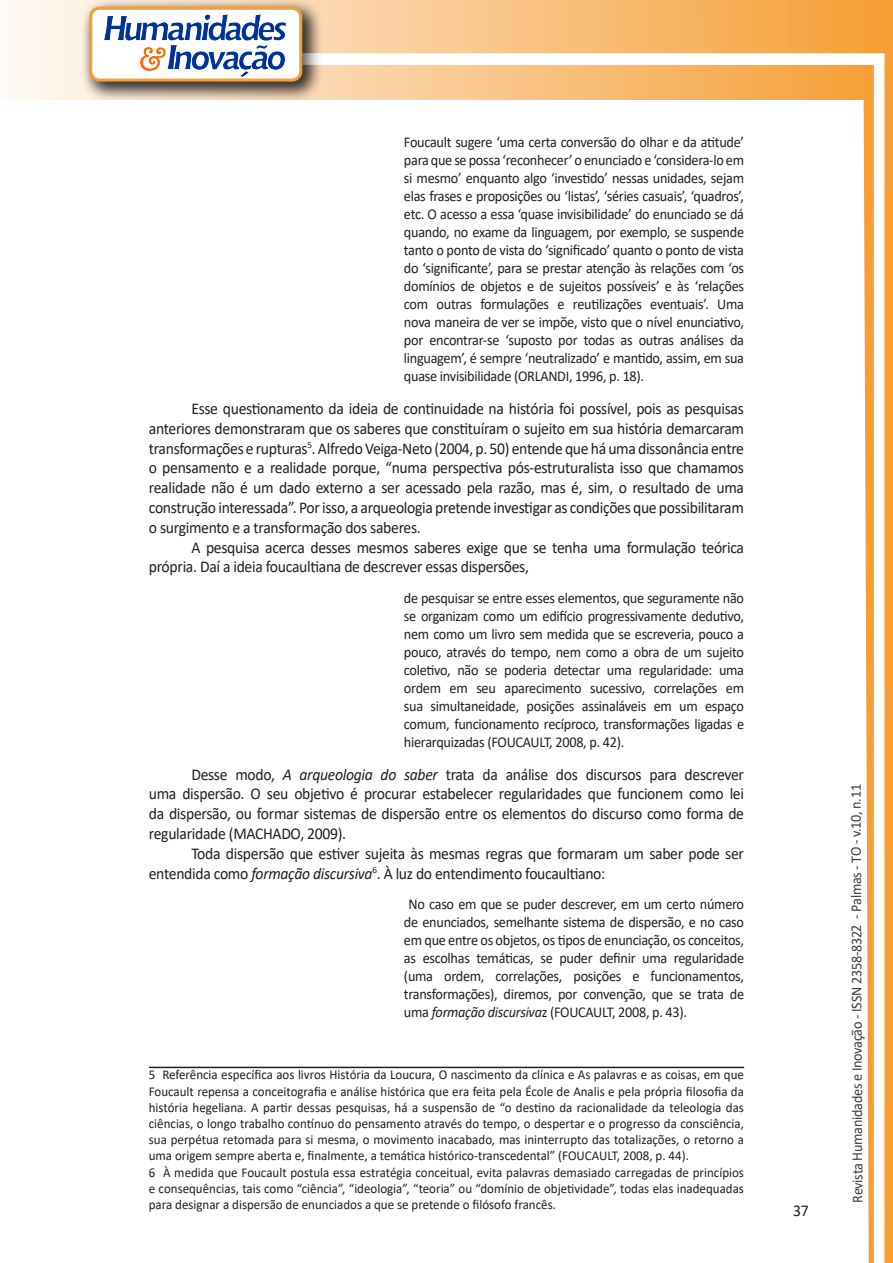
<style>
.page{position:relative;width:893px;height:1263px;background:#fff}
.page>*{position:absolute;margin:0;border:0;box-sizing:border-box;transform-origin:0 0}
.texto{font:16.5px/19.8px "Calibri";letter-spacing:-.02em;color:#231f20;text-align:justify;scale:.95 1}
.citacao{font:15px/18px "Calibri";letter-spacing:-.02em;color:#231f20;text-align:justify;scale:.95 1}
.t1{font:15px "Calibri";letter-spacing:-.025em;color:#3e3e3f;scale:.95 1}
.Rodapé{font:13.5px/16.2px "Calibri";color:#231f20;text-align:justify;scale:.96 1}
.s1{font-style:italic}
</style>
<div class="page">
<svg style="left:5px;top:0;width:858px;height:100px"></svg>
<div style="left:302px;top:53px;width:582px;height:12px;background:#fff;border:2px solid #fff"></div>
<svg style="left:863px;top:0;width:30px;height:1263px"></svg>
<div style="left:81px;top:0;width:241px;height:102px;background:#231f20;opacity:.75"></div>
<div style="left:91px;top:8px;width:210px;height:72px;background:#fff;border-radius:9px"></div>
<img style="left:104px;top:14px;width:181px;height:62px">
<div style="left:89px;top:7px;width:213px;height:75px;border:3px solid #f69e34;border-radius:9px"></div>
<hr style="left:149px;top:1067px;width:595px;height:1px;background:#231f20">
<p class="citacao" style="left:404px;top:133px;width:360px">Foucault sugere ‘uma certa conversão do olhar e da atitude’ para que se possa ‘reconhecer’ o enunciado e ‘considera-lo em si mesmo’ enquanto algo ‘investido’ nessas unidades, sejam elas frases e proposições ou ‘listas’, ‘séries casuais’, ‘quadros’, etc. O acesso a essa ‘quase invisibilidade’ do enunciado se dá quando, no exame da linguagem, por exemplo, se suspende tanto o ponto de vista do ‘significado’ quanto o ponto de vista do ‘significante’, para se prestar atenção às relações com ‘os domínios de objetos e de sujeitos possíveis’ e às ‘relações com outras formulações e reutilizações eventuais’. Uma nova maneira de ver se impõe, visto que o nível enunciativo, por encontrar-se ‘suposto por todas as outras análises da linguagem’, é sempre ‘neutralizado’ e mantido, assim, em sua quase invisibilidade (ORLANDI, 1996, p. 18).</p>
<p class="texto" style="left:149px;top:398px;width:628px;text-indent:43px">Esse questionamento da ideia de continuidade na história foi possível, pois as pesquisas anteriores demonstraram que os saberes que constituíram o sujeito em sua história demarcaram transformações e rupturas<sup>5</sup>. Alfredo Veiga-Neto (2004, p. 50) entende que há uma dissonância entre o pensamento e a realidade porque, “numa perspectiva pós-estruturalista isso que chamamos realidade não é um dado externo a ser acessado pela razão, mas é, sim, o resultado de uma construção interessada”. Por isso, a arqueologia pretende investigar as condições que possibilitaram o surgimento e a transformação dos saberes.</p>
<p class="texto" style="left:149px;top:537px;width:628px;text-indent:43px">A pesquisa acerca desses mesmos saberes exige que se tenha uma formulação teórica própria. Daí a ideia foucaultiana de descrever essas dispersões,</p>
<p class="citacao" style="left:404px;top:589px;width:360px">de pesquisar se entre esses elementos, que seguramente não se organizam como um edifício progressivamente dedutivo, nem como um livro sem medida que se escreveria, pouco a pouco, através do tempo, nem como a obra de um sujeito coletivo, não se poderia detectar uma regularidade: uma ordem em seu aparecimento sucessivo, correlações em sua simultaneidade, posições assinaláveis em um espaço comum, funcionamento recíproco, transformações ligadas e hierarquizadas (FOUCAULT, 2008, p. 42).</p>
<p class="texto" style="left:149px;top:764px;width:628px;text-indent:43px">Desse modo, <span class="s1">A arqueologia do saber</span> trata da análise dos discursos para descrever uma dispersão. O seu objetivo é procurar estabelecer regularidades que funcionem como lei da dispersão, ou formar sistemas de dispersão entre os elementos do discurso como forma de regularidade (MACHADO, 2009).</p>
<p class="texto" style="left:149px;top:843px;width:628px;text-indent:43px">Toda dispersão que estiver sujeita às mesmas regras que formaram um saber pode ser entendida como <span class="s1">formação discursiva</span><sup>6</sup>. À luz do entendimento foucaultiano:</p>
<p class="citacao" style="left:404px;top:895px;width:360px;text-indent:5px">No caso em que se puder descrever, em um certo número de enunciados, semelhante sistema de dispersão, e no caso em que entre os objetos, os tipos de enunciação, os conceitos, as escolhas temáticas, se puder definir uma regularidade (uma ordem, correlações, posições e funcionamentos, transformações), diremos, por convenção, que se trata de uma <span class="s1">formação discursiva</span>z (FOUCAULT, 2008, p. 43).</p>
<p class="Rodapé" style="left:149px;top:1066px;width:621px">5 Referência específica aos livros História da Loucura, O nascimento da clínica e As palavras e as coisas, em que Foucault repensa a conceitografia e análise histórica que era feita pela École de Analis e pela própria filosofia da história hegeliana. A partir dessas pesquisas, há a suspensão de “o destino da racionalidade da teleologia das ciências, o longo trabalho contínuo do pensamento através do tempo, o despertar e o progresso da consciência, sua perpétua retomada para si mesma, o movimento inacabado, mas ininterrupto das totalizações, o retorno a uma origem sempre aberta e, finalmente, a temática histórico-transcedental” (FOUCAULT, 2008, p. 44).</p>
<p class="Rodapé" style="left:149px;top:1164px;width:621px">6 À medida que Foucault postula essa estratégia conceitual, evita palavras demasiado carregadas de princípios e consequências, tais como “ciência”, “ideologia”, “teoria” ou “domínio de objetividade”, todas elas inadequadas para designar a dispersão de enunciados a que se pretende o filósofo francês.</p>
<p class="texto" style="left:793px;top:1200px;width:18px">37</p>
<p class="t1" style="left:846px;top:1203px;width:442px;rotate:-90deg">Revista Humanidades e Inovação - ISSN 2358-8322 - Palmas - TO - v.10, n.11</p>
</div>
